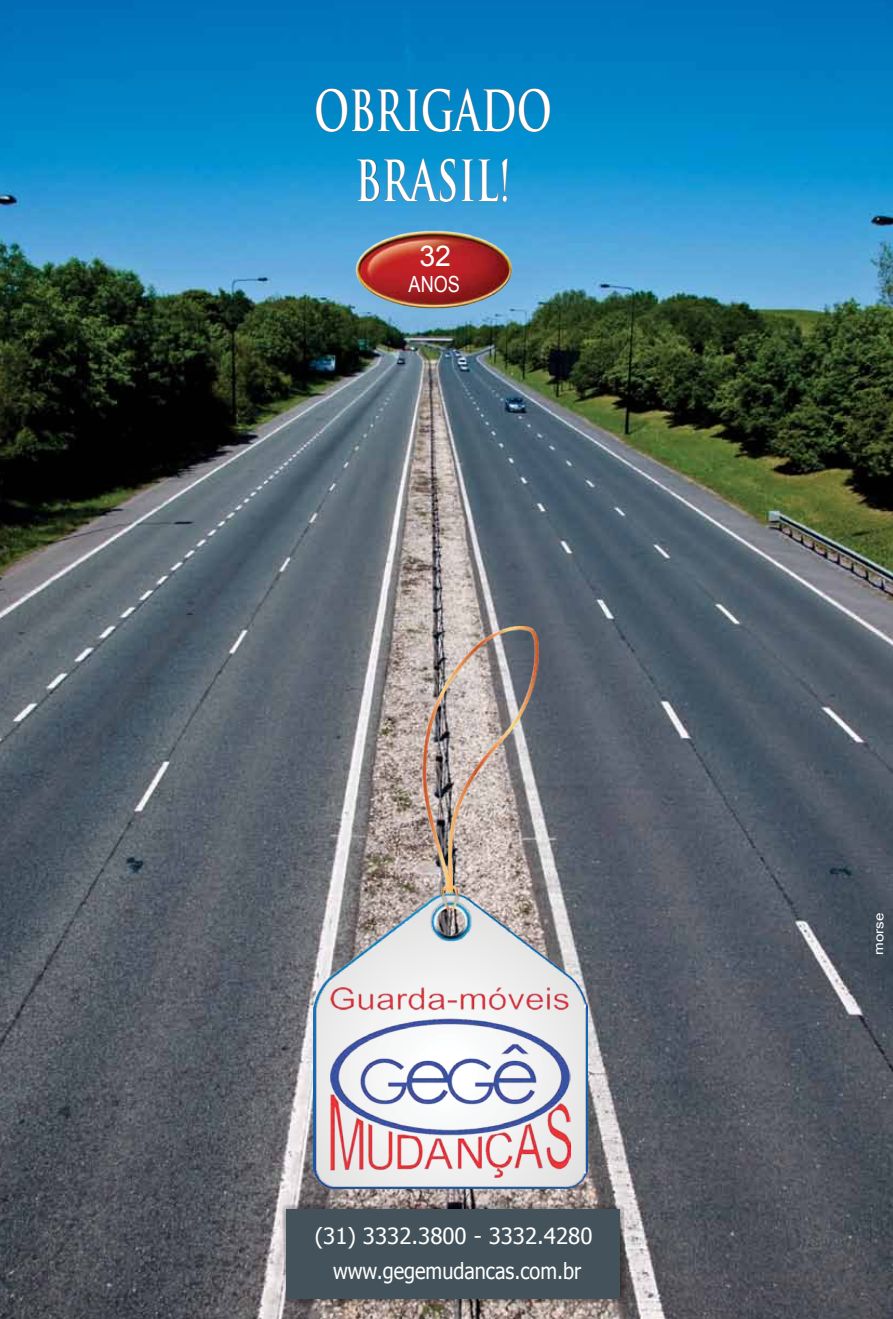
<style>
.page{position:relative;width:893px;height:1319px;background:#fff}
.page>*{position:absolute;margin:0;border:0;box-sizing:border-box;transform-origin:0 0}
.t1{font:700 55.35px/70.2px "Trajan Pro";color:#fff;text-align:center;scale:.69 1}
.t2{font:28.5px "Arial";color:#fff}
.t3{font:22.2px/34.3px "Tahoma";color:#fff;text-align:center}
.t4{font:22.2px "Arial";color:#fff;scale:.82 1}
.t5{font:12.75px "Arial";color:#fff;scale:1.19 1}
</style>
<div class="page">
<img style="left:0;top:0;width:893px;height:1318px">
<img style="left:350px;top:222px;width:169px;height:95px">
<img style="left:314px;top:627px;width:274px;height:561px">
<img style="left:317px;top:896px;width:267px;height:288px">
<img style="left:331px;top:986px;width:240px;height:190px">
<svg style="left:282px;top:1204px;width:345px;height:98px;background:#7b7575"></svg>
<div style="left:286px;top:1208px;width:333px;height:90px;background:#44535b"></div>
<h1 class="t1" style="left:314px;top:77px;width:346px">OBRIGADO<br>BRASIL!</h1>
<p class="t2" style="left:419px;top:237px;width:33px">32</p>
<p class="t4" style="left:409px;top:269px;width:64px">ANOS</p>
<p class="t3" style="left:315px;top:1217px;width:279px">(31) 3332.3800 - 3332.4280 www.gegemudancas.com.br</p>
<p class="t5" style="left:870px;top:954px;width:37px;rotate:-90deg">morse</p>
</div>
